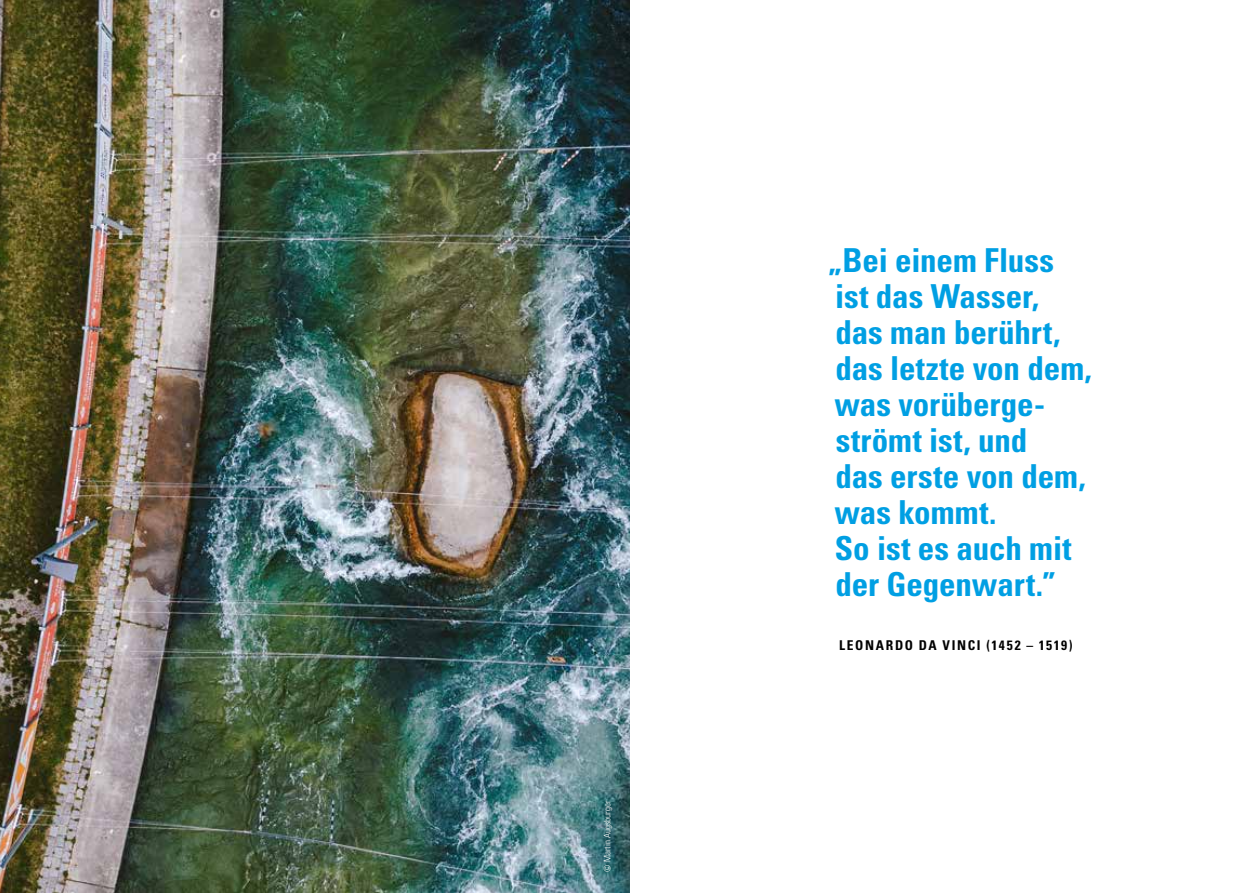
<style>
.page{position:relative;width:1259px;height:893px;background:#fff}
.page>*{position:absolute;margin:0;border:0;box-sizing:border-box;transform-origin:0 0}
.t1{font:700 condensed 33px/36px "Univers LT Std";letter-spacing:-.005em;color:#009fe3}
.t2{font:700 condensed 13.5px "Univers LT Std";letter-spacing:.12em;color:#000}
.t3{font:300 condensed 9px "Univers LT Std";color:#fff}
</style>
<div class="page">
<img style="left:0;top:0;width:629px;height:893px">
<p class="t3" style="left:602px;top:872px;width:72px;rotate:-90deg">© Martin Augsburger</p>
<p class="t1" style="left:827px;top:242px;width:266px">„Bei einem Fluss ist das Wasser,<br>das man berührt, das letzte von dem, was vorüberge&shy;strömt ist, und<br>das erste von dem, was kommt.<br>So ist es auch mit der Gegenwart.”</p>
<p class="t2" style="left:839px;top:637px;width:235px">LEONARDO DA VINCI (1452 – 1519)</p>
</div>
